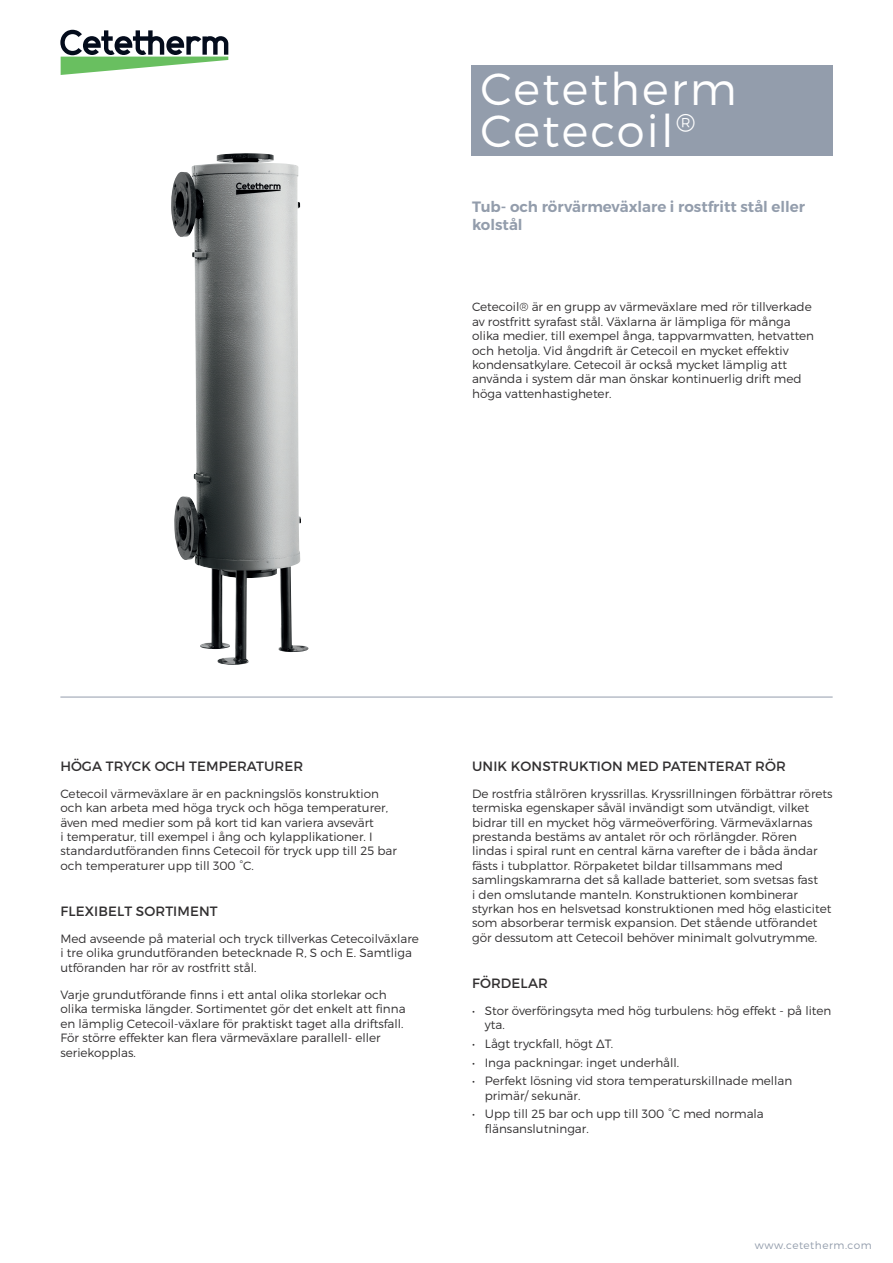
<style>
.page{position:relative;width:893px;height:1263px;background:#fff}
.page>*{position:absolute;margin:0;border:0;box-sizing:border-box;transform-origin:0 0}
.t1{font:300 45px/42px "Montserrat";letter-spacing:.05em;color:#fff}
.t2{font:600 15px/18px "Montserrat";color:#939dac}
.t3{font:13.5px "Montserrat";letter-spacing:.01em;color:#312f30}
.t4{font:300 12px/14.4px "Montserrat";color:#312f30}
.t5{font:300 10.5px "Montserrat";letter-spacing:.05em;color:#939dac}
</style>
<div class="page">
<svg style="left:60px;top:30px;width:168px;height:45px"></svg>
<div style="left:471px;top:65px;width:362px;height:90px;background:#939dac"></div>
<hr style="left:60px;top:697px;width:773px;height:1px;background:#939dac">
<img style="left:171px;top:154px;width:138px;height:511px">
<h1 class="t1" style="left:481px;top:67px;width:258px">Cetetherm<br>Cetecoil<sup>®</sup></h1>
<p class="t2" style="left:472px;top:197px;width:335px">Tub- och rörvärmeväxlare i rostfritt stål eller kolstål</p>
<p class="t4" style="left:472px;top:300px;width:344px">Cetecoil® är en grupp av värmeväxlare med rör tillverkade av rostfritt syrafast stål. Växlarna är lämpliga för många olika medier, till exempel ånga, tappvarmvatten, hetvatten och hetolja. Vid ångdrift är Cetecoil en mycket effektiv kondensatkylare. Cetecoil är också mycket lämplig att använda i system där man önskar kontinuerlig drift med höga vattenhastigheter.</p>
<p class="t3" style="left:60px;top:757px;width:244px">HÖGA TRYCK OCH TEMPERATURER</p>
<p class="t4" style="left:60px;top:786px;width:338px">Cetecoil värmeväxlare är en packningslös konstruktion och kan arbeta med höga tryck och höga temperaturer, även med medier som på kort tid kan variera avsevärt<br>i temperatur, till exempel i ång och kylapplikationer. I standardutföranden finns Cetecoil för tryck upp till 25 bar och temperaturer upp till 300 °C.</p>
<p class="t3" style="left:60px;top:903px;width:159px">FLEXIBELT SORTIMENT</p>
<p class="t4" style="left:60px;top:931px;width:360px">Med avseende på material och tryck tillverkas Cetecoilväxlare i tre olika grundutföranden betecknade R, S och E. Samtliga utföranden har rör av rostfritt stål.</p>
<p class="t4" style="left:60px;top:987px;width:347px">Varje grundutförande finns i ett antal olika storlekar och olika termiska längder. Sortimentet gör det enkelt att finna en lämplig Cetecoil-växlare för praktiskt taget alla driftsfall.<br>För större effekter kan flera värmeväxlare parallell- eller seriekopplas.</p>
<p class="t3" style="left:472px;top:757px;width:315px">UNIK KONSTRUKTION MED PATENTERAT RÖR</p>
<p class="t4" style="left:472px;top:786px;width:362px">De rostfria stålrören kryssrillas. Kryssrillningen förbättrar rörets termiska egenskaper såväl invändigt som utvändigt, vilket bidrar till en mycket hög värmeöverföring. Värmeväxlarnas prestanda bestäms av antalet rör och rörlängder. Rören lindas i spiral runt en central kärna varefter de i båda ändar fästs i tubplattor. Rörpaketet bildar tillsammans med samlingskamrarna det så kallade batteriet, som svetsas fast<br>i den omslutande manteln. Konstruktionen kombinerar styrkan hos en helsvetsad konstruktionen med hög elasticitet som absorberar termisk expansion. Det stående utförandet gör dessutom att Cetecoil behöver minimalt golvutrymme.</p>
<p class="t3" style="left:472px;top:975px;width:77px">FÖRDELAR</p>
<p class="t4" style="left:485px;top:1003px;width:348px;text-indent:-13px">• Stor överföringsyta med hög turbulens: hög effekt - på liten yta.</p>
<p class="t4" style="left:472px;top:1036px;width:143px">• Lågt tryckfall, högt ΔT.</p>
<p class="t4" style="left:472px;top:1055px;width:209px">• Inga packningar: inget underhåll.</p>
<p class="t4" style="left:485px;top:1074px;width:309px;text-indent:-13px">• Perfekt lösning vid stora temperaturskillnade mellan primär/ sekunär.</p>
<p class="t4" style="left:485px;top:1107px;width:281px;text-indent:-13px">• Upp till 25 bar och upp till 300 °C med normala flänsanslutningar.</p>
<p class="t5" style="left:755px;top:1239px;width:118px">www.cetetherm.com</p>
</div>
